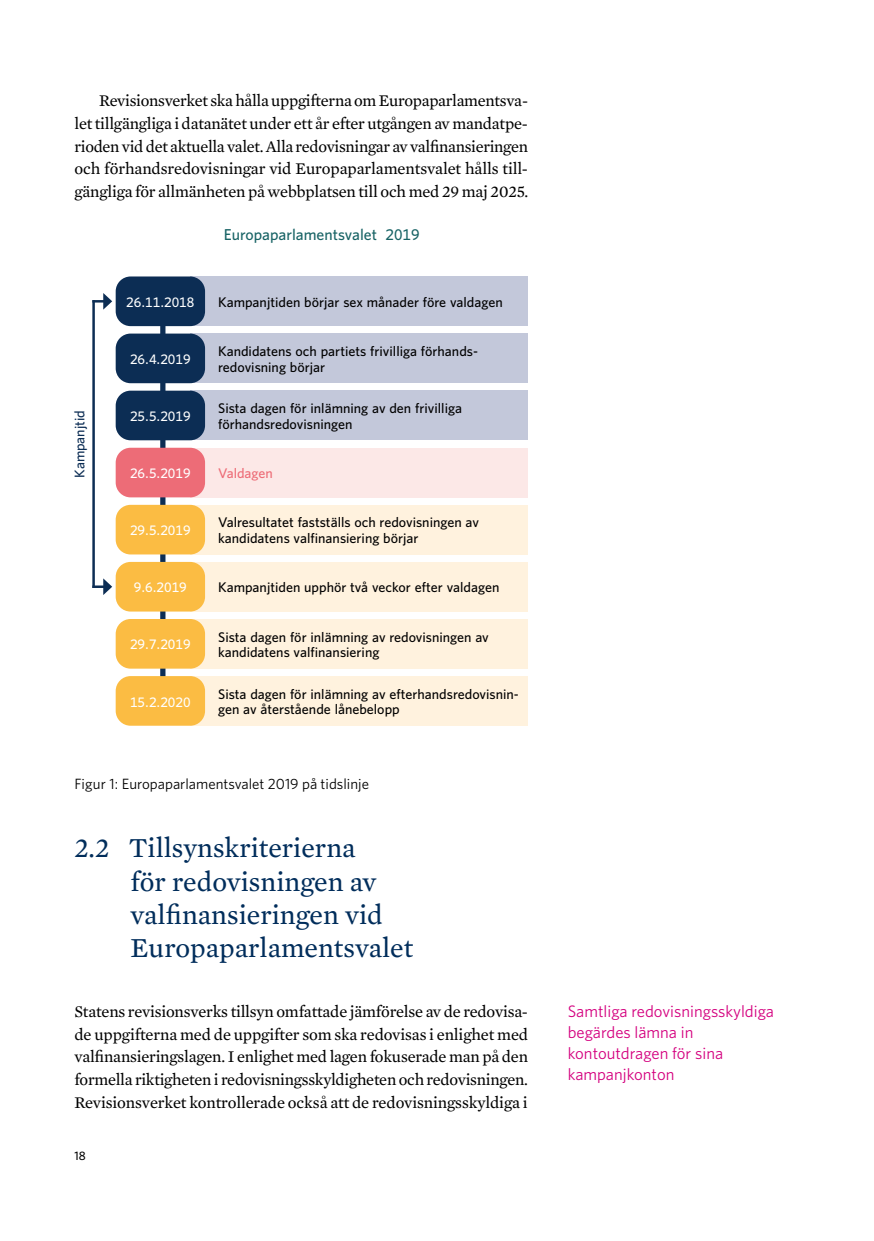
<style>
.page{position:relative;width:874px;height:1241px;background:#fff}
.page>*{position:absolute;margin:0;border:0;box-sizing:border-box;transform-origin:0 0}
.t1{font:28px/33.2px "Mercury Text G2";color:#012d5b}
.t2{font:16.62px/22.8px "Mercury Text G2";letter-spacing:-.01em;color:#000;text-align:justify}
.t3{font:16.62px/21px "Whitney";color:#d4007f}
.t4{font:500 15.75px "Whitney";color:#186365}
.t5{font:14.88px "Whitney";color:#000}
.t6{font:500 14px/15.8px "Whitney";color:#000}
.t7{font:500 14px "Whitney";color:#fff}
.t8{font:500 14px "Whitney";color:#0c2d54}
.t9{font:500 14px "Whitney";color:#ed6c77}
.t10{font:500 12.25px "Whitney";color:#000}
</style>
<div class="page">
<div style="left:190px;top:390px;width:337px;height:50px;background:#c3c8da"></div>
<div style="left:190px;top:447px;width:337px;height:50px;background:#fce8e7"></div>
<div style="left:190px;top:504px;width:337px;height:50px;background:#fff2de"></div>
<div style="left:190px;top:562px;width:337px;height:49px;background:#fff2de"></div>
<div style="left:190px;top:619px;width:337px;height:49px;background:#fff2de"></div>
<div style="left:190px;top:676px;width:337px;height:49px;background:#fff2de"></div>
<div style="left:190px;top:333px;width:337px;height:50px;background:#c3c8da"></div>
<div style="left:190px;top:276px;width:337px;height:50px;background:#c3c8da"></div>
<div style="left:160px;top:293px;width:5px;height:396px;background:#0c2d54"></div>
<div style="left:116px;top:276px;width:89px;height:50px;background:#0c2d54;border-radius:15px"></div>
<div style="left:116px;top:333px;width:89px;height:50px;background:#0c2d54;border-radius:15px"></div>
<div style="left:116px;top:390px;width:89px;height:50px;background:#0c2d54;border-radius:15px"></div>
<div style="left:116px;top:447px;width:89px;height:50px;background:#ed6c77;border-radius:15px"></div>
<div style="left:116px;top:504px;width:89px;height:50px;background:#fbbc43;border-radius:15px"></div>
<div style="left:116px;top:562px;width:89px;height:49px;background:#fbbc43;border-radius:15px"></div>
<div style="left:116px;top:619px;width:89px;height:49px;background:#fbbc43;border-radius:15px"></div>
<div style="left:116px;top:676px;width:89px;height:49px;background:#fbbc43;border-radius:15px"></div>
<hr style="left:92px;top:300px;width:3px;height:288px;background:#0c2d54">
<svg style="left:92px;top:293px;width:20px;height:16px"></svg>
<svg style="left:92px;top:578px;width:20px;height:17px"></svg>
<p class="t2" style="left:74px;top:88px;width:455px;text-indent:25px">Revisionsverket ska hålla uppgifterna om Europaparlamentsva&shy;let tillgängliga i datanätet under ett år efter utgången av mandatpe&shy;rioden vid det aktuella valet. Alla redovisningar av valfinansieringen och förhandsredovisningar vid Europaparlamentsvalet hålls till&shy;gängliga för allmänheten på webbplatsen till och med 29 maj 2025.</p>
<p class="t4" style="left:224px;top:224px;width:197px">Europaparlamentsvalet 2019</p>
<p class="t7" style="left:126px;top:293px;width:70px">26.11.2018</p>
<p class="t6" style="left:218px;top:294px;width:286px">Kampanjtiden börjar sex månader före valdagen</p>
<p class="t8" style="left:70px;top:478px;width:69px;rotate:-90deg">Kampanjtid</p>
<p class="t7" style="left:130px;top:350px;width:62px">26.4.2019</p>
<p class="t7" style="left:130px;top:407px;width:62px">25.5.2019</p>
<p class="t7" style="left:130px;top:464px;width:62px">26.5.2019</p>
<p class="t7" style="left:130px;top:521px;width:62px">29.5.2019</p>
<p class="t7" style="left:134px;top:578px;width:54px">9.6.2019</p>
<p class="t7" style="left:130px;top:635px;width:62px">29.7.2019</p>
<p class="t7" style="left:130px;top:692px;width:62px">15.2.2020</p>
<p class="t6" style="left:218px;top:343px;width:261px">Kandidatens och partiets frivilliga förhands&shy;redovisning börjar</p>
<p class="t6" style="left:218px;top:400px;width:245px">Sista dagen för inlämning av den frivilliga förhandsredovisningen</p>
<p class="t9" style="left:218px;top:464px;width:56px">Valdagen</p>
<p class="t6" style="left:218px;top:514px;width:262px">Valresultatet fastställs och redovisningen av kandidatens valfinansiering börjar</p>
<p class="t6" style="left:218px;top:579px;width:282px">Kampanjtiden upphör två veckor efter valdagen</p>
<p class="t6" style="left:218px;top:628px;width:272px">Sista dagen för inlämning av redovisningen av kandidatens valfinansiering</p>
<p class="t6" style="left:218px;top:685px;width:302px">Sista dagen för inlämning av efterhandsredovisnin&shy;gen av återstående lånebelopp</p>
<p class="t5" style="left:74px;top:773px;width:296px">Figur 1: Europaparlamentsvalet 2019 på tidslinje</p>
<h1 class="t1" style="left:130px;top:829px;width:284px;text-indent:-56px">2.2 Tillsynskriterierna<br>för redovisningen av valfinansieringen vid<br>Europaparlamentsvalet</h1>
<p class="t2" style="left:74px;top:998px;width:455px">Statens revisionsverks tillsyn omfattade jämförelse av de redovisa&shy;de uppgifterna med de uppgifter som ska redovisas i enlighet med valfinansieringslagen. I enlighet med lagen fokuserade man på den formella riktigheten i redovisningsskyldigheten och redovisningen.<br>Revisionsverket kontrollerade också att de redovisningsskyldiga i</p>
<p class="t10" style="left:74px;top:1147px;width:13px">18</p>
<p class="t3" style="left:567px;top:999px;width:208px">Samtliga redovisningsskyldiga begärdes lämna in kontoutdragen för sina kampanjkonton</p>
</div>
